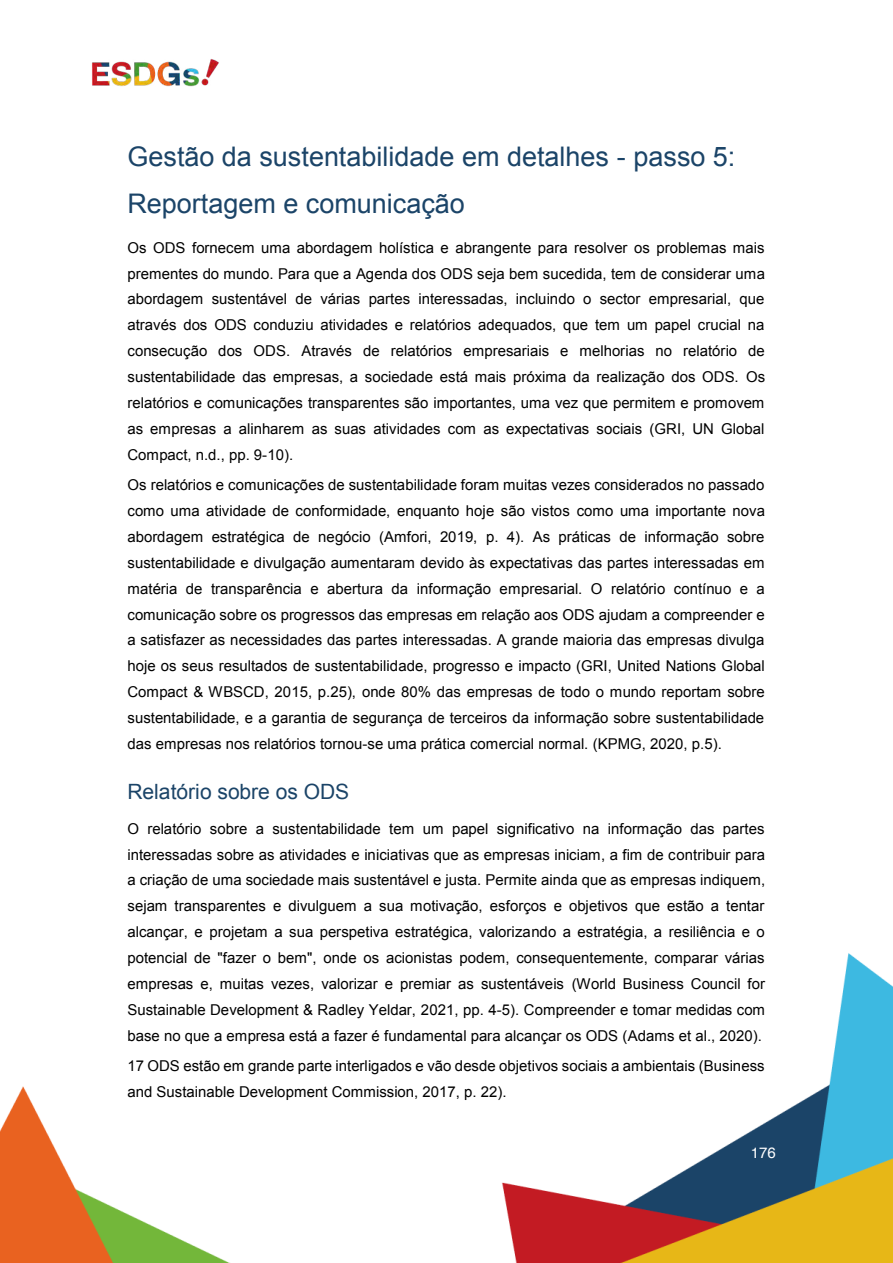
<style>
.page{position:relative;width:893px;height:1263px;background:#fff}
.page>*{position:absolute;margin:0;border:0;box-sizing:border-box;transform-origin:0 0}
.t1{font:27px/46.7px "Arial";color:#1b4468}
.t2{font:21px "Arial";color:#1b4468}
.t3{font:15px/26px "Arial";color:#000;text-align:justify}
.t4{font:15px "Helvetica";color:#fff}
.t5{font:15px "Arial";color:#fff}
</style>
<div class="page">
<img style="left:0;top:953px;width:893px;height:310px">
<img style="left:92px;top:59px;width:127px;height:28px">
<div style="left:628px;top:1027px;width:134px;height:17px;background:#fff"></div>
<div style="left:747px;top:1136px;width:33px;height:30px;background:#1b4468"></div>
<h1 class="t1" style="left:127px;top:134px;width:609px">Gestão da sustentabilidade em detalhes - passo 5:<br>Reportagem e comunicação</h1>
<p class="t3" style="left:127px;top:235px;width:639px">Os ODS fornecem uma abordagem holística e abrangente para resolver os problemas mais prementes do mundo. Para que a Agenda dos ODS seja bem sucedida, tem de considerar uma abordagem sustentável de várias partes interessadas, incluindo o sector empresarial, que através dos ODS conduziu atividades e relatórios adequados, que tem um papel crucial na consecução dos ODS. Através de relatórios empresariais e melhorias no relatório de sustentabilidade das empresas, a sociedade está mais próxima da realização dos ODS. Os relatórios e comunicações transparentes são importantes, uma vez que permitem e promovem as empresas a alinharem as suas atividades com as expectativas sociais (GRI, UN Global Compact, n.d., pp. 9-10).</p>
<p class="t3" style="left:127px;top:472px;width:639px">Os relatórios e comunicações de sustentabilidade foram muitas vezes considerados no passado como uma atividade de conformidade, enquanto hoje são vistos como uma importante nova abordagem estratégica de negócio (Amfori, 2019, p. 4). As práticas de informação sobre sustentabilidade e divulgação aumentaram devido às expectativas das partes interessadas em matéria de transparência e abertura da informação empresarial. O relatório contínuo e a comunicação sobre os progressos das empresas em relação aos ODS ajudam a compreender e a satisfazer as necessidades das partes interessadas. A grande maioria das empresas divulga hoje os seus resultados de sustentabilidade, progresso e impacto (GRI, United Nations Global Compact &amp; WBSCD, 2015, p.25), onde 80% das empresas de todo o mundo reportam sobre sustentabilidade, e a garantia de segurança de terceiros da informação sobre sustentabilidade das empresas nos relatórios tornou-se uma prática comercial normal. (KPMG, 2020, p.5).</p>
<h2 class="t2" style="left:127px;top:777px;width:223px">Relatório sobre os ODS</h2>
<p class="t3" style="left:127px;top:815px;width:639px">O relatório sobre a sustentabilidade tem um papel significativo na informação das partes interessadas sobre as atividades e iniciativas que as empresas iniciam, a fim de contribuir para a criação de uma sociedade mais sustentável e justa. Permite ainda que as empresas indiquem, sejam transparentes e divulguem a sua motivação, esforços e objetivos que estão a tentar alcançar, e projetam a sua perspetiva estratégica, valorizando a estratégia, a resiliência e o potencial de "fazer o bem", onde os acionistas podem, consequentemente, comparar várias empresas e, muitas vezes, valorizar e premiar as sustentáveis (World Business Council for Sustainable Development &amp; Radley Yeldar, 2021, pp. 4-5). Compreender e tomar medidas com base no que a empresa está a fazer é fundamental para alcançar os ODS (Adams et al., 2020).</p>
<p class="t3" style="left:127px;top:1053px;width:639px">17 ODS estão em grande parte interligados e vão desde objetivos sociais a ambientais (Business and Sustainable Development Commission, 2017, p. 22).</p>
<p class="t5" style="left:757px;top:1142px;width:10px">2</p>
<p class="t4" style="left:751px;top:1141px;width:27px">176</p>
</div>
